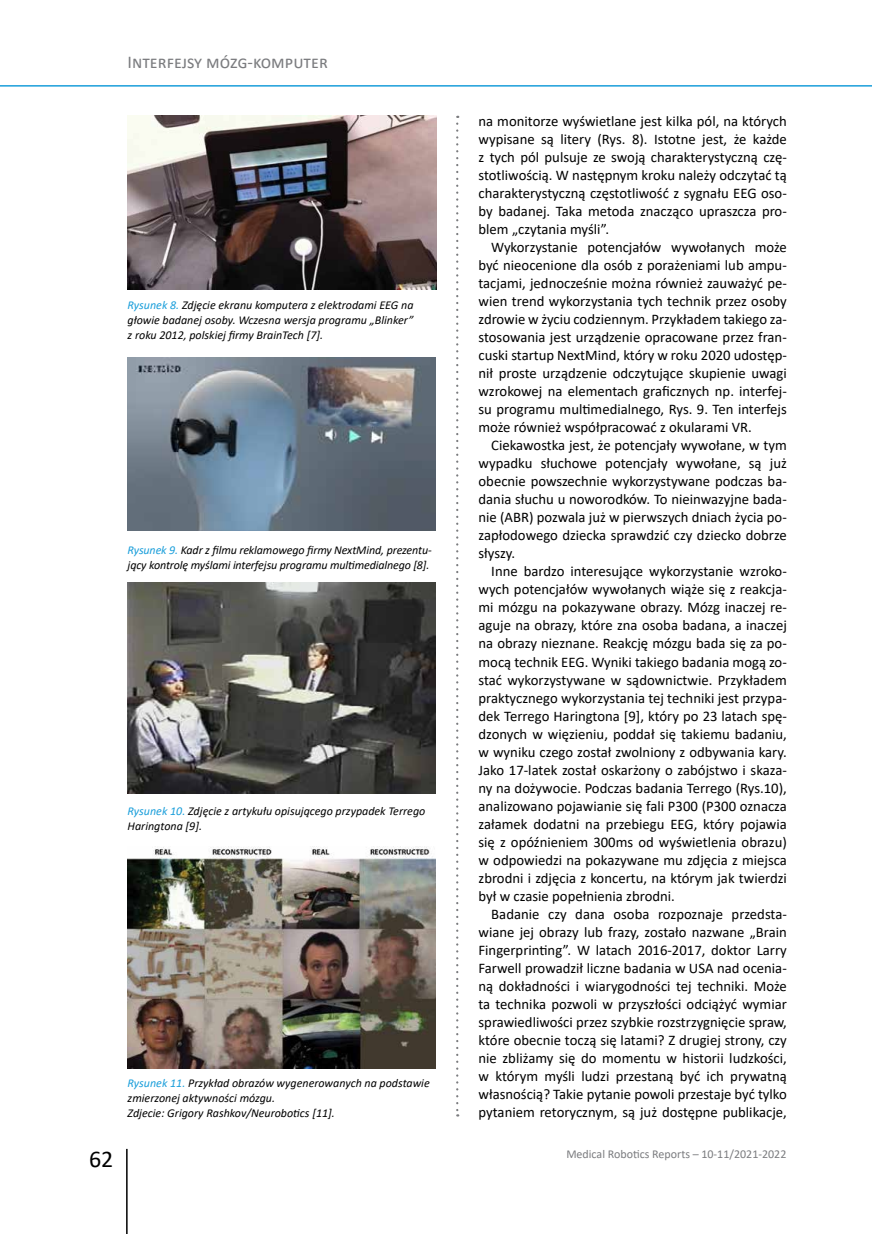
<style>
.page{position:relative;width:872px;height:1234px;background:#fff}
.page>*{position:absolute;margin:0;border:0;box-sizing:border-box;transform-origin:0 0}
.t1{font:24px "Calibri";color:#000}
.t2{font:18px "Calibri";color:#7b7c7f}
.t3{font:14.7px/18px "Calibri";color:#000;text-align:justify}
.t4{font:italic 12px/15px "Calibri";color:#000}
.t5{font:12px "Calibri";color:#7b7c7f}
.s1{color:#1a9eda}
</style>
<div class="page">
<hr style="left:126px;top:1148px;width:2px;height:85px;background:#000">
<hr style="left:0;top:85px;width:872px;height:2px;background:#1a9eda">
<svg style="left:456px;top:124px;width:2px;height:992px"></svg>
<img style="left:128px;top:116px;width:308px;height:173px">
<img style="left:128px;top:583px;width:308px;height:210px">
<img style="left:128px;top:846px;width:308px;height:222px">
<img style="left:128px;top:357px;width:308px;height:173px">
<p class="t2" style="left:128px;top:49px;width:202px">Interfejsy mózg-komputer</p>
<p class="t4" style="left:128px;top:297px;width:287px;text-align:justify"><span class="s1">Rysunek 8.</span> Zdjęcie ekranu komputera z elektrodami EEG na głowie badanej osoby. Wczesna wersja programu „Blinker” z roku 2012, polskiej firmy BrainTech [7].</p>
<p class="t4" style="left:128px;top:541px;width:306px"><span class="s1">Rysunek 9.</span> Kadr z filmu reklamowego firmy NextMind, prezentu&shy;jący kontrolę myślami interfejsu programu multimedialnego [8].</p>
<p class="t4" style="left:128px;top:802px;width:299px"><span class="s1">Rysunek 10.</span> Zdjęcie z artykułu opisującego przypadek Terrego<br>Haringtona [9].</p>
<p class="t4" style="left:128px;top:1074px;width:304px"><span class="s1">Rysunek 11.</span> Przykład obrazów wygenerowanych na podstawie zmierzonej aktywności mózgu.<br>Zdjecie: Grigory Rashkov/Neurobotics [11].</p>
<p class="t3" style="left:478px;top:112px;width:310px">na monitorze wyświetlane jest kilka pól, na których wypisane są litery (Rys. 8). Istotne jest, że każde z tych pól pulsuje ze swoją charakterystyczną czę&shy;stotliwością. W następnym kroku należy odczytać tą charakterystyczną częstotliwość z sygnału EEG oso&shy;by badanej. Taka metoda znacząco upraszcza pro&shy;blem „czytania myśli”.</p>
<p class="t3" style="left:478px;top:238px;width:310px;text-indent:13px">Wykorzystanie potencjałów wywołanych może być nieocenione dla osób z porażeniami lub ampu&shy;tacjami, jednocześnie można również zauważyć pe&shy;wien trend wykorzystania tych technik przez osoby zdrowie w życiu codziennym. Przykładem takiego za&shy;stosowania jest urządzenie opracowane przez fran&shy;cuski startup NextMind, który w roku 2020 udostęp&shy;nił proste urządzenie odczytujące skupienie uwagi wzrokowej na elementach graficznych np. interfej&shy;su programu multimedialnego, Rys. 9. Ten interfejs może również współpracować z okularami VR.</p>
<p class="t3" style="left:478px;top:436px;width:310px;text-indent:13px">Ciekawostka jest, że potencjały wywołane, w tym wypadku słuchowe potencjały wywołane, są już obecnie powszechnie wykorzystywane podczas ba&shy;dania słuchu u noworodków. To nieinwazyjne bada&shy;nie (ABR) pozwala już w pierwszych dniach życia po&shy;zapłodowego dziecka sprawdzić czy dziecko dobrze słyszy.</p>
<p class="t3" style="left:478px;top:562px;width:310px;text-indent:13px">Inne bardzo interesujące wykorzystanie wzroko&shy;wych potencjałów wywołanych wiąże się z reakcja&shy;mi mózgu na pokazywane obrazy. Mózg inaczej re&shy;aguje na obrazy, które zna osoba badana, a inaczej na obrazy nieznane. Reakcję mózgu bada się za po&shy;mocą technik EEG. Wyniki takiego badania mogą zo&shy;stać wykorzystywane w sądownictwie. Przykładem praktycznego wykorzystania tej techniki jest przypa&shy;dek Terrego Haringtona [9], który po 23 latach spę&shy;dzonych w więzieniu, poddał się takiemu badaniu, w wyniku czego został zwolniony z odbywania kary.<br>Jako 17-latek został oskarżony o zabójstwo i skaza&shy;ny na dożywocie. Podczas badania Terrego (Rys.10), analizowano pojawianie się fali P300 (P300 oznacza załamek dodatni na przebiegu EEG, który pojawia się z opóźnieniem 300ms od wyświetlenia obrazu) w odpowiedzi na pokazywane mu zdjęcia z miejsca zbrodni i zdjęcia z koncertu, na którym jak twierdzi był w czasie popełnienia zbrodni.</p>
<p class="t3" style="left:478px;top:904px;width:310px;text-indent:13px">Badanie czy dana osoba rozpoznaje przedsta&shy;wiane jej obrazy lub frazy, zostało nazwane „Brain Fingerprinting”. W latach 2016-2017, doktor Larry Farwell prowadził liczne badania w USA nad ocenia&shy;ną dokładności i wiarygodności tej techniki. Może ta technika pozwoli w przyszłości odciążyć wymiar sprawiedliwości przez szybkie rozstrzygnięcie spraw, które obecnie toczą się latami? Z drugiej strony, czy nie zbliżamy się do momentu w historii ludzkości, w którym myśli ludzi przestaną być ich prywatną własnością? Takie pytanie powoli przestaje być tylko pytaniem retorycznym, są już dostępne publikacje,</p>
<h1 class="t1" style="left:89px;top:1141px;width:26px">62</h1>
<p class="t5" style="left:566px;top:1145px;width:222px">Medical Robotics Reports – 10-11/2021-2022</p>
</div>
